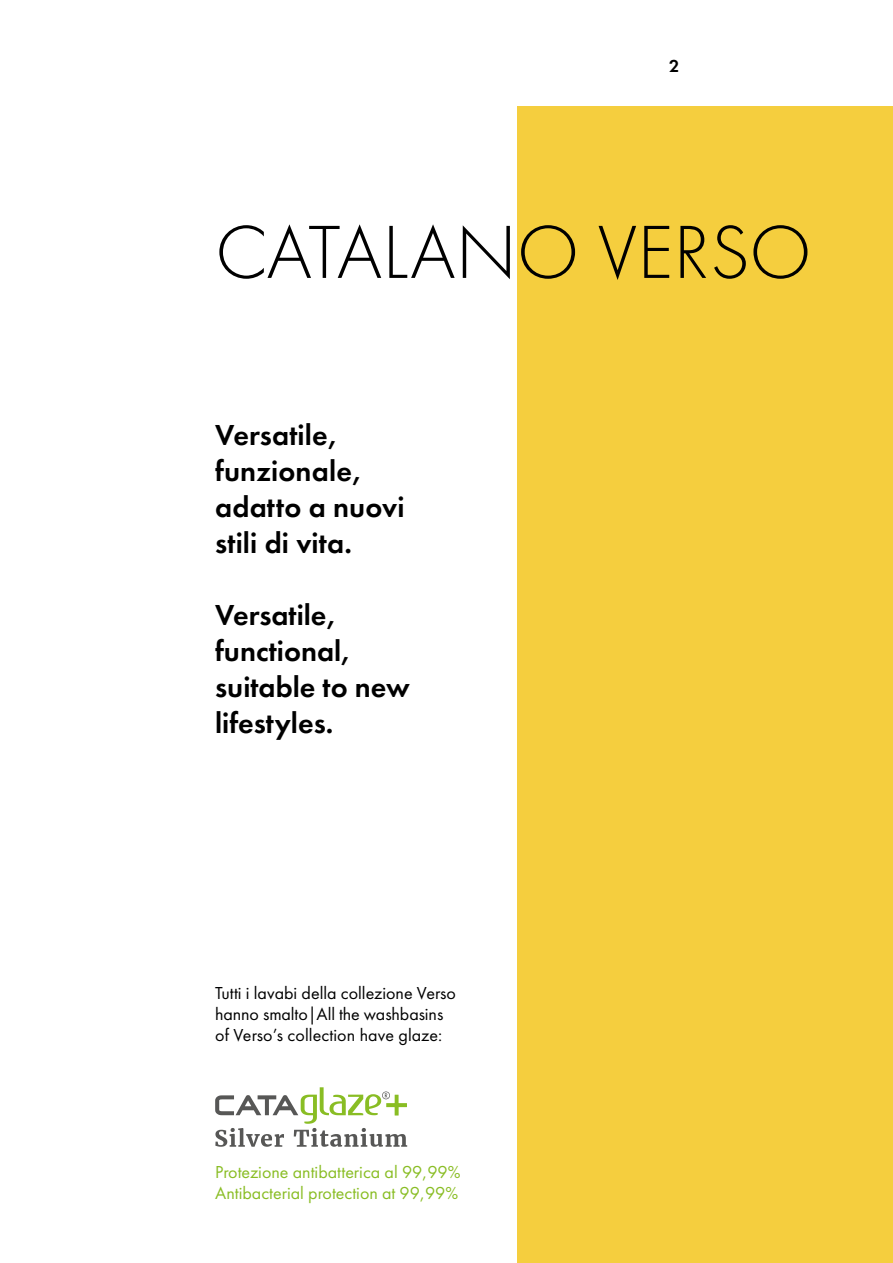
<style>
.page{position:relative;width:893px;height:1263px;background:#fff}
.page>*{position:absolute;margin:0;border:0;box-sizing:border-box;transform-origin:0 0}
.t1{font:300 78px "Futura PT";color:#000}
.t2{font:600 30px/36px "Futura PT";color:#000}
.t3{font:18px/21px "Futura PT";color:#000}
.t4{font:18px/21px "Futura PT";color:#89bd24}
.t5{font:600 18px "Futura PT";color:#000}
</style>
<div class="page">
<div style="left:518px;top:106px;width:375px;height:1157px;background:#f5ce3e"></div>
<svg style="left:215px;top:1087px;width:192px;height:60px"></svg>
<p class="t5" style="left:669px;top:54px;width:12px">2</p>
<h1 class="t1" style="left:215px;top:208px;width:598px">CATALANO VERSO</h1>
<p class="t2" style="left:215px;top:417px;width:191px">Versatile, funzionale, adatto a nuovi stili di vita.</p>
<p class="t2" style="left:215px;top:597px;width:196px">Versatile, functional, suitable to new lifestyles.</p>
<p class="t3" style="left:215px;top:983px;width:242px">Tutti i lavabi della collezione Verso hanno smalto|All the washbasins of Verso’s collection have glaze:</p>
<p class="t4" style="left:215px;top:1161px;width:247px">Protezione antibatterica al 99,99%<br>Antibacterial protection at 99,99%</p>
</div>
